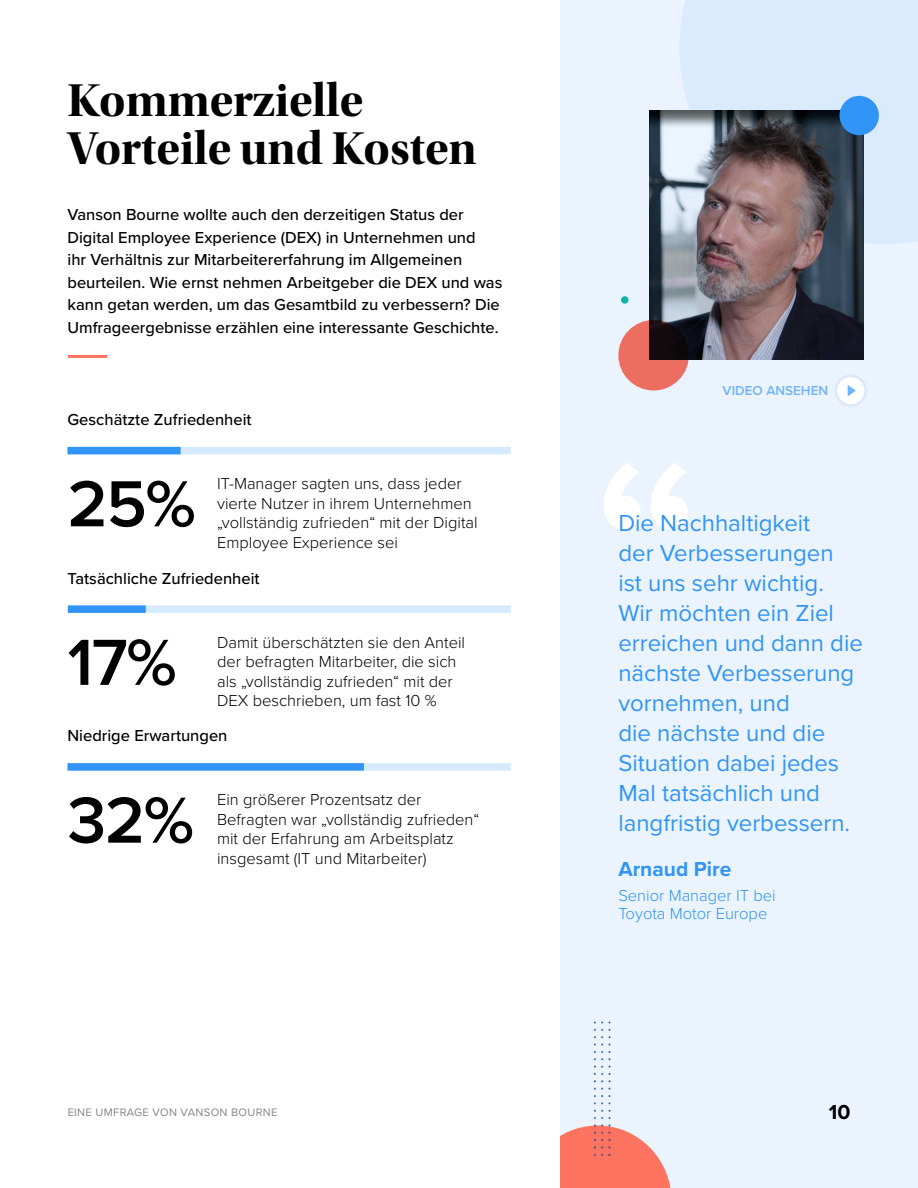
<style>
.page{position:relative;width:918px;height:1188px;background:#fff}
.page>*{position:absolute;margin:0;border:0;box-sizing:border-box;transform-origin:0 0}
.t1{font:600 255px "Proxima Nova";color:#fff}
.t2{font:600 67.5px "Proxima Nova";color:#000}
.t3{font:48px/48px "Utopia Std Bold Disp";color:#000}
.t4{font:24px/30px "Proxima Nova";color:#3194f7}
.t5{font:700 21px "Proxima Nova";color:#3194f7}
.t6{font:700 21px "Proxima Nova";color:#000}
.t7{font:500 16.5px/22.5px "Proxima Nova";color:#000}
.t8{font:300 16.5px/19.5px "Proxima Nova";color:#000}
.t9{font:300 16.5px/18px "Proxima Nova";color:#3194f7}
.t10{font:600 13.5px "Proxima Nova";color:#6fb4fa}
.t11{font:11.25px "Proxima Nova";letter-spacing:.03em;color:#63676e}
</style>
<div class="page">
<div style="left:561px;top:0;width:357px;height:1188px;background:#ebf4fe"></div>
<svg style="left:561px;top:1125px;width:110px;height:63px"></svg>
<hr style="left:69px;top:355px;width:37px;height:3px;background:#ff7461">
<img style="left:592px;top:1021px;width:20px;height:136px">
<div style="left:679px;top:0;width:239px;height:244px;background:#daebfd"></div>
<div style="left:833px;top:373px;width:36px;height:35px;background:#e7f0fc"></div>
<div style="left:837px;top:377px;width:27px;height:27px;background:#fff;border-radius:50%"></div>
<svg style="left:848px;top:385px;width:8px;height:11px"></svg>
<img style="left:649px;top:111px;width:215px;height:249px">
<div style="left:621px;top:296px;width:7px;height:8px;background:#08b3ab;border-radius:50%"></div>
<svg style="left:618px;top:320px;width:71px;height:70px;fill:#eb6e60"></svg>
<div style="left:840px;top:96px;width:39px;height:39px;background:#3194f7;border-radius:50%"></div>
<div style="left:68px;top:447px;width:443px;height:7px;background:#d6eafd"></div>
<div style="left:68px;top:447px;width:113px;height:7px;background:#3194f7"></div>
<div style="left:68px;top:605px;width:443px;height:8px;background:#d6eafd"></div>
<div style="left:68px;top:605px;width:78px;height:8px;background:#3194f7"></div>
<div style="left:68px;top:763px;width:443px;height:8px;background:#d6eafd"></div>
<div style="left:68px;top:763px;width:296px;height:8px;background:#3194f7"></div>
<h3 class="t3" style="left:68px;top:81px;width:411px">Kommerzielle<br>Vorteile und Kosten</h3>
<p class="t7" style="left:68px;top:204px;width:436px">Vanson Bourne wollte auch den derzeitigen Status der Digital Employee Experience (DEX) in Unternehmen und<br>ihr Verhältnis zur Mitarbeitererfahrung im Allgemeinen beurteilen. Wie ernst nehmen Arbeitgeber die DEX und was kann getan werden, um das Gesamtbild zu verbessern? Die Umfrageergebnisse erzählen eine interessante Geschichte.</p>
<p class="t7" style="left:68px;top:409px;width:186px">Geschätzte Zufriedenheit</p>
<h2 class="t2" style="left:68px;top:476px;width:130px">25%</h2>
<p class="t8" style="left:217px;top:474px;width:262px">IT-Manager sagten uns, dass jeder vierte Nutzer in ihrem Unternehmen „vollständig zufrieden“ mit der Digital Employee Experience sei</p>
<p class="t7" style="left:68px;top:567px;width:194px">Tatsächliche Zufriedenheit</p>
<h2 class="t2" style="left:68px;top:634px;width:111px">17%</h2>
<p class="t8" style="left:217px;top:633px;width:250px">Damit überschätzten sie den Anteil der befragten Mitarbeiter, die sich als „vollständig zufrieden“ mit der DEX beschrieben, um fast 10 %</p>
<p class="t7" style="left:68px;top:725px;width:161px">Niedrige Erwartungen</p>
<h2 class="t2" style="left:68px;top:792px;width:128px">32%</h2>
<p class="t8" style="left:217px;top:791px;width:264px">Ein größerer Prozentsatz der Befragten war „vollständig zufrieden“ mit der Erfahrung am Arbeitsplatz insgesamt (IT und Mitarbeiter)</p>
<p class="t10" style="left:723px;top:385px;width:107px">VIDEO ANSEHEN</p>
<h1 class="t1" style="left:592px;top:444px;width:111px">“</h1>
<h3 class="t4" style="left:618px;top:508px;width:246px">Die Nachhaltigkeit<br>der Verbesserungen ist uns sehr wichtig.<br>Wir möchten ein Ziel erreichen und dann die nächste Verbesserung vornehmen, und<br>die nächste und die<br>Situation dabei jedes<br>Mal tatsächlich und langfristig verbessern.</h3>
<p class="t5" style="left:618px;top:860px;width:114px">Arnaud Pire</p>
<p class="t9" style="left:618px;top:887px;width:159px">Senior Manager IT bei<br>Toyota Motor Europe</p>
<p class="t11" style="left:68px;top:1107px;width:212px">EINE UMFRAGE VON VANSON BOURNE</p>
<p class="t6" style="left:829px;top:1103px;width:23px">10</p>
</div>
